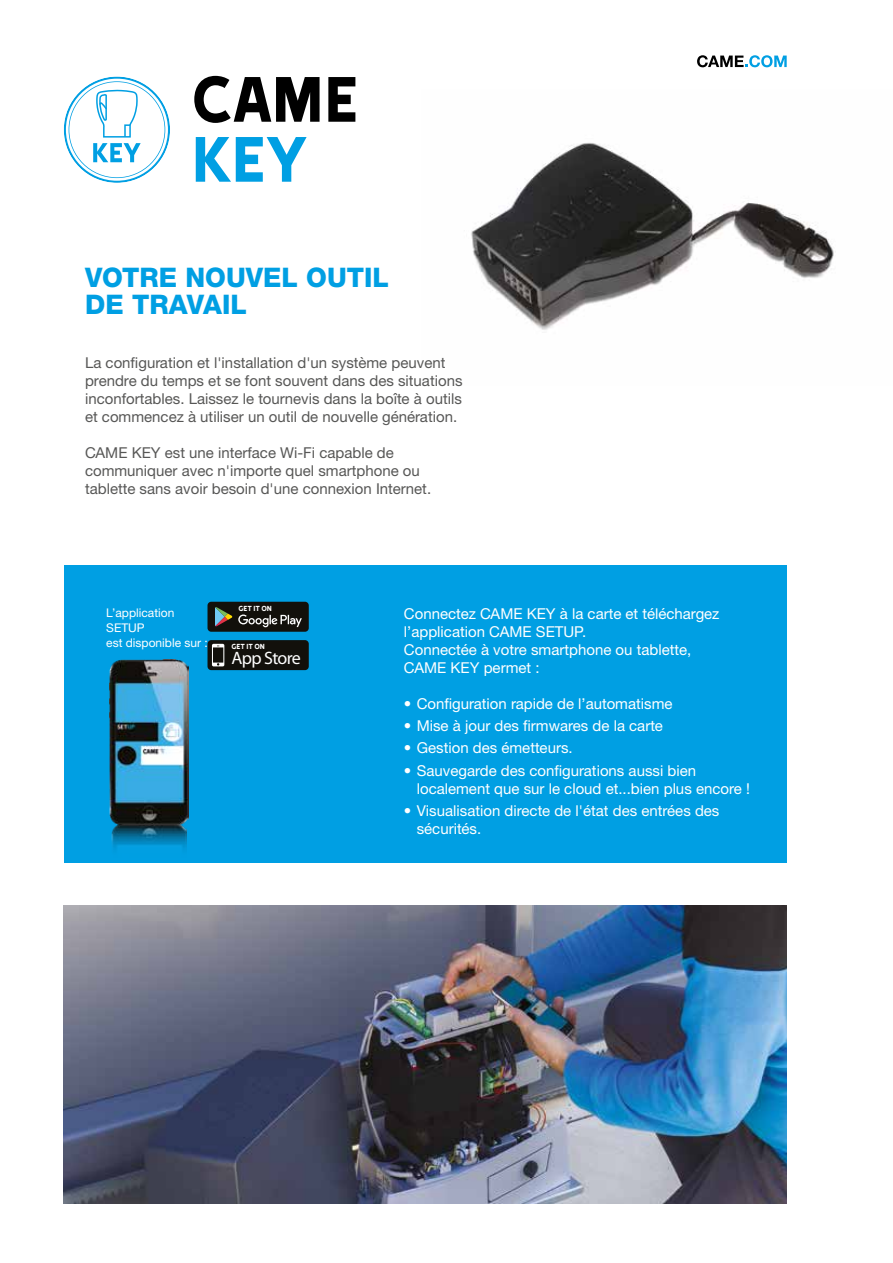
<style>
.page{position:relative;width:893px;height:1263px;background:#fff}
.page>*{position:absolute;margin:0;border:0;box-sizing:border-box;transform-origin:0 0}
.t1{font:73.5px "Came Type";color:#000}
.t2{font:73.5px "Came Type";color:#009fe3}
.t3{font:800 27px/27px "Helvetica Neue LTW1 G";color:#009fe3}
.t4{font:18px "Myriad";letter-spacing:-.04em;color:#fff}
.t5{font:15px/18px "Helvetica Neue LTW1 G";color:#fff}
.t6{font:15px/18px "Helvetica Neue LTW1 G";color:#575756}
.t7{font:12px/15px "Helvetica Neue LTW1 G";color:#fff}
.t8{font:6.75px "Came Type";letter-spacing:-.015em;color:#fff}
</style>
<div class="page">
<img style="left:64px;top:906px;width:723px;height:297px">
<div style="left:64px;top:566px;width:723px;height:297px;background:#009fe3"></div>
<svg style="left:64px;top:77px;width:106px;height:106px"></svg>
<svg style="left:697px;top:55px;width:90px;height:12px"></svg>
<div style="left:207px;top:640px;width:102px;height:30px;background:#12100b;border-radius:4px"></div>
<svg style="left:212px;top:644px;width:12px;height:22px"></svg>
<div style="left:207px;top:602px;width:102px;height:30px;background:#12100b;border-radius:4px"></div>
<svg style="left:215px;top:607px;width:87px;height:20px"></svg>
<img style="left:471px;top:143px;width:363px;height:187px">
<img style="left:110px;top:659px;width:78px;height:165px">
<img style="left:112px;top:824px;width:74px;height:156px">
<h1 class="t1" style="left:191px;top:61px;width:169px">CAME</h1>
<h1 class="t2" style="left:191px;top:121px;width:118px">KEY</h1>
<h2 class="t3" style="left:85px;top:264px;width:305px">VOTRE NOUVEL OUTIL<br>DE TRAVAIL</h2>
<p class="t6" style="left:85px;top:353px;width:379px">La configuration et l'installation d'un système peuvent prendre du temps et se font souvent dans des situations inconfortables. Laissez le tournevis dans la boîte à outils et commencez à utiliser un outil de nouvelle génération.</p>
<p class="t6" style="left:85px;top:443px;width:348px">CAME KEY est une interface Wi-Fi capable de communiquer avec n'importe quel smartphone ou tablette sans avoir besoin d'une connexion Internet.</p>
<p class="t7" style="left:106px;top:605px;width:103px">L’application<br>SETUP<br>est disponible sur :</p>
<p class="t8" style="left:238px;top:604px;width:35px">GET IT ON</p>
<p class="t8" style="left:232px;top:643px;width:35px">GET IT ON</p>
<p class="t4" style="left:232px;top:649px;width:71px">App Store</p>
<p class="t5" style="left:404px;top:604px;width:317px">Connectez CAME KEY à la carte et téléchargez l’application CAME SETUP.<br>Connectée à votre smartphone ou tablette,<br>CAME KEY permet :</p>
<p class="t5" style="left:404px;top:694px;width:270px">• Configuration rapide de l’automatisme</p>
<p class="t5" style="left:404px;top:717px;width:261px">• Mise à jour des firmwares de la carte</p>
<p class="t5" style="left:404px;top:739px;width:170px">• Gestion des émetteurs.</p>
<p class="t5" style="left:417px;top:761px;width:335px;text-indent:-13px">• Sauvegarde des configurations aussi bien localement que sur le cloud et...bien plus encore !</p>
<p class="t5" style="left:417px;top:801px;width:304px;text-indent:-13px">• Visualisation directe de l'état des entrées des sécurités.</p>
</div>
